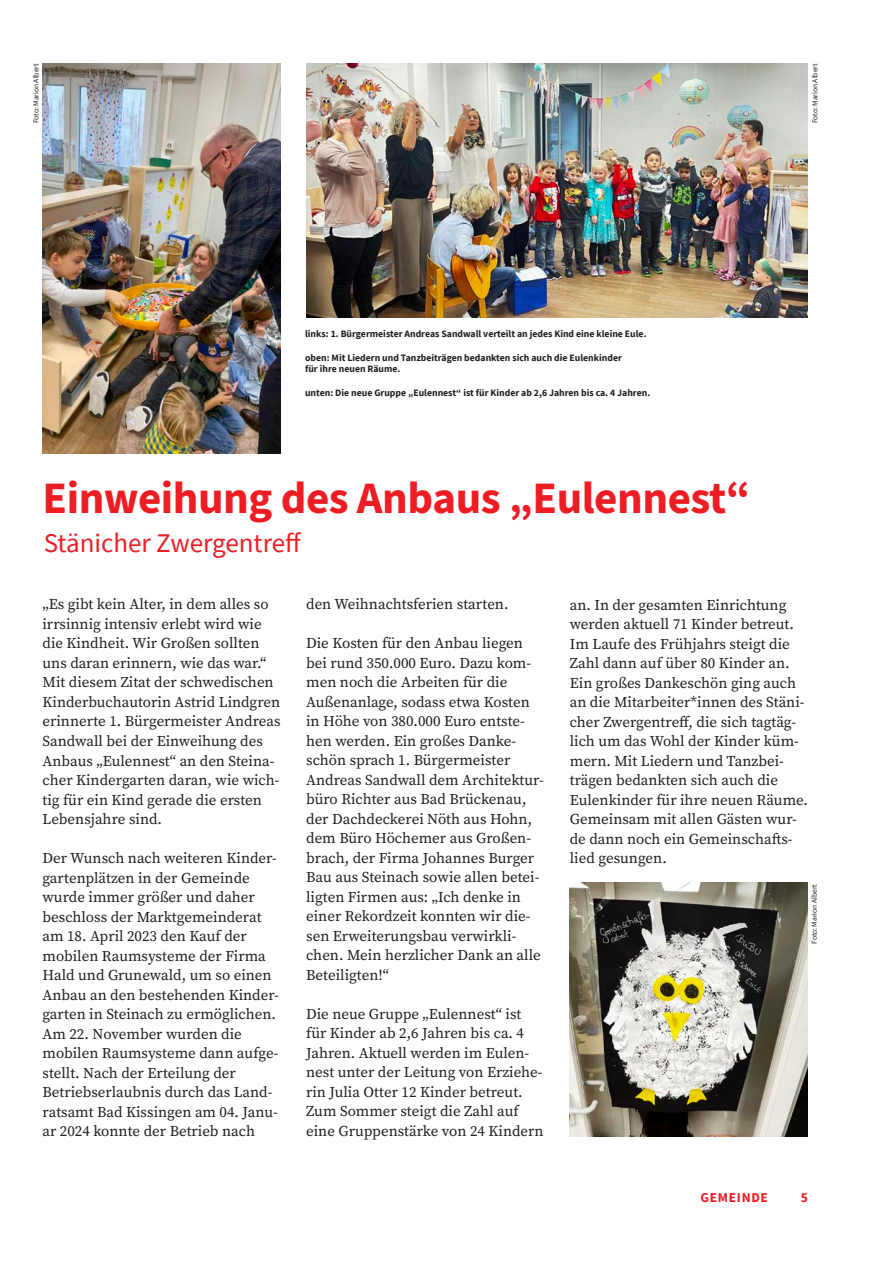
<style>
.page{position:relative;width:893px;height:1263px;background:#fff}
.page>*{position:absolute;margin:0;border:0;box-sizing:border-box;transform-origin:0 0}
.t1{font:700 45px "Source Sans 3";letter-spacing:-.01em;color:#ee1d23}
.t2{font:27px "Source Sans Pro";color:#ee1d23}
.t3{font:15px/19.5px "Source Serif Pro";color:#231f20}
.t4{font:700 13.5px "Source Sans Pro";letter-spacing:.05em;color:#ee1d23}
.t5{font:700 9.75px/11.7px "Source Sans Pro";color:#231f20}
.t6{font:7.5px "Source Sans Pro";color:#231f20}
</style>
<div class="page">
<img style="left:43px;top:64px;width:238px;height:390px">
<img style="left:306px;top:64px;width:502px;height:253px">
<img style="left:570px;top:883px;width:238px;height:253px">
<p class="t6" style="left:31px;top:123px;width:61px;rotate:-90deg">Foto: Marion Albert</p>
<p class="t6" style="left:810px;top:123px;width:61px;rotate:-90deg">Foto: Marion Albert</p>
<p class="t5" style="left:305px;top:328px;width:343px">links: 1. Bürgermeister Andreas Sandwall verteilt an jedes Kind eine kleine Eule.</p>
<p class="t5" style="left:305px;top:351px;width:318px">oben: Mit Liedern und Tanzbeiträgen bedankten sich auch die Eulenkinder für ihre neuen Räume.</p>
<p class="t5" style="left:305px;top:387px;width:347px">unten: Die neue Gruppe „Eulennest“ ist für Kinder ab 2,6 Jahren bis ca. 4 Jahren.</p>
<h1 class="t1" style="left:43px;top:468px;width:709px">Einweihung des Anbaus „Eulennest“</h1>
<h2 class="t2" style="left:44px;top:526px;width:259px">Stänicher Zwergentreff</h2>
<p class="t3" style="left:43px;top:595px;width:240px">„Es gibt kein Alter, in dem alles so irrsinnig intensiv erlebt wird wie die Kindheit. Wir Großen sollten uns daran erinnern, wie das war.“ Mit diesem Zitat der schwedischen Kinderbuchautorin Astrid Lindgren erinnerte 1. Bürgermeister Andreas Sandwall bei der Einweihung des Anbaus „Eulennest“ an den Steina&shy;cher Kindergarten daran, wie wich&shy;tig für ein Kind gerade die ersten Lebensjahre sind.</p>
<p class="t3" style="left:43px;top:848px;width:238px">Der Wunsch nach weiteren Kinder&shy;gartenplätzen in der Gemeinde wurde immer größer und daher beschloss der Marktgemeinderat am 18. April 2023 den Kauf der mobilen Raumsysteme der Firma<br>Hald und Grunewald, um so einen<br>Anbau an den bestehenden Kinder&shy;garten in Steinach zu ermöglichen.<br>Am 22. November wurden die mobilen Raumsysteme dann aufge&shy;stellt. Nach der Erteilung der<br>Betriebserlaubnis durch das Land&shy;ratsamt Bad Kissingen am 04. Janu&shy;ar 2024 konnte der Betrieb nach</p>
<p class="t3" style="left:306px;top:594px;width:204px">den Weihnachtsferien starten.</p>
<p class="t3" style="left:306px;top:633px;width:239px">Die Kosten für den Anbau liegen bei rund 350.000 Euro. Dazu kom&shy;men noch die Arbeiten für die<br>Außenanlage, sodass etwa Kosten in Höhe von 380.000 Euro entste&shy;hen werden. Ein großes Danke&shy;schön sprach 1. Bürgermeister<br>Andreas Sandwall dem Architektur&shy;büro Richter aus Bad Brückenau, der Dachdeckerei Nöth aus Hohn, dem Büro Höchemer aus Großen&shy;brach, der Firma Johannes Burger<br>Bau aus Steinach sowie allen betei&shy;ligten Firmen aus: „Ich denke in einer Rekordzeit konnten wir die&shy;sen Erweiterungsbau verwirkli&shy;chen. Mein herzlicher Dank an alle<br>Beteiligten!“</p>
<p class="t3" style="left:306px;top:1004px;width:239px">Die neue Gruppe „Eulennest“ ist für Kinder ab 2,6 Jahren bis ca. 4<br>Jahren. Aktuell werden im Eulen&shy;nest unter der Leitung von Erziehe&shy;rin Julia Otter 12 Kinder betreut.<br>Zum Sommer steigt die Zahl auf eine Gruppenstärke von 24 Kindern</p>
<p class="t3" style="left:570px;top:595px;width:240px">an. In der gesamten Einrichtung werden aktuell 71 Kinder betreut.<br>Im Laufe des Frühjahrs steigt die<br>Zahl dann auf über 80 Kinder an.<br>Ein großes Dankeschön ging auch an die Mitarbeiter*innen des Stäni&shy;cher Zwergentreff, die sich tagtäg&shy;lich um das Wohl der Kinder küm&shy;mern. Mit Liedern und Tanzbei&shy;trägen bedankten sich auch die<br>Eulenkinder für ihre neuen Räume.<br>Gemeinsam mit allen Gästen wur&shy;de dann noch ein Gemeinschafts&shy;lied gesungen.</p>
<p class="t6" style="left:809px;top:944px;width:61px;rotate:-90deg">Foto: Marion Albert</p>
<p class="t4" style="left:701px;top:1188px;width:69px">GEMEINDE</p>
<p class="t4" style="left:801px;top:1188px;width:9px">5</p>
</div>
